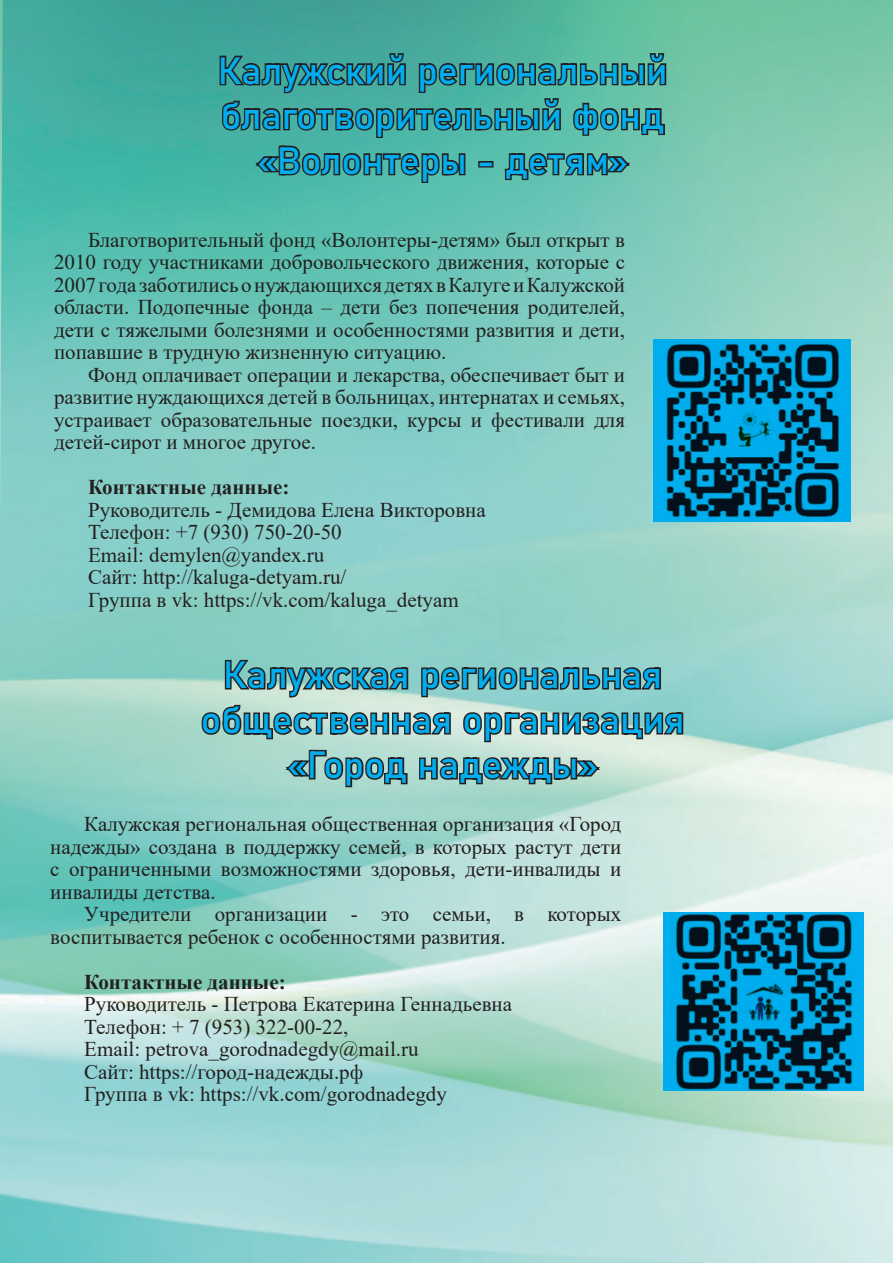
<style>
.page{position:relative;width:893px;height:1263px;background:#fff}
.page>*{position:absolute;margin:0;border:0;box-sizing:border-box;transform-origin:0 0}
.t1{font:37.5px/45px "Bahnschrift";color:#00aeef;text-align:center}
.t2{font:21px/22.5px "Times New Roman";color:#231f20;text-align:justify}
.t3{font:700 21px "Times New Roman";color:#231f20}
</style>
<div class="page">
<img style="left:0;top:0;width:893px;height:1263px">
<img style="left:0;top:0;width:3px;height:535px">
<svg style="left:218px;top:0;width:450px;height:219px;background:#49998b"></svg>
<svg style="left:199px;top:588px;width:486px;height:235px;background:#8fbab1"></svg>
<img style="left:653px;top:339px;width:197px;height:183px">
<img style="left:664px;top:913px;width:199px;height:178px">
<h1 class="t1" style="left:218px;top:46px;width:451px">Калужский региональный благотворительный фонд «Волонтеры - детям»</h1>
<p class="t2" style="left:54px;top:228px;width:573px;text-indent:34px">Благотворительный фонд «Волонтеры-детям» был открыт в 2010 году участниками добровольческого движения, которые с 2007 года заботились о нуждающихся детях в Калуге и Калужской области. Подопечные фонда – дети без попечения родителей, дети с тяжелыми болезнями и особенностями развития и дети, попавшие в трудную жизненную ситуацию.</p>
<p class="t2" style="left:54px;top:363px;width:573px;text-indent:34px">Фонд оплачивает операции и лекарства, обеспечивает быт и развитие нуждающихся детей в больницах, интернатах и семьях, устраивает образовательные поездки, курсы и фестивали для детей-сирот и многое другое.</p>
<p class="t3" style="left:88px;top:472px;width:203px">Контактные данные:</p>
<p class="t2" style="left:88px;top:498px;width:399px;text-align:left">Руководитель - Демидова Елена Викторовна Телефон: +7 (930) 750-20-50<br>Email: demylen@yandex.ru<br>Сайт: http://kaluga-detyam.ru/<br>Группа в vk: https://vk.com/kaluga_detyam</p>
<h1 class="t1" style="left:201px;top:650px;width:485px">Калужская региональная общественная организация «Город надежды»</h1>
<p class="t2" style="left:50px;top:812px;width:573px;text-indent:34px">Калужская региональная общественная организация «Город надежды» создана в поддержку семей, в которых растут дети с ограниченными возможностями здоровья, дети-инвалиды и инвалиды детства.</p>
<p class="t2" style="left:50px;top:902px;width:573px;text-indent:34px">Учредители организации - это семьи, в которых воспитывается ребенок с особенностями развития.</p>
<p class="t3" style="left:84px;top:966px;width:203px">Контактные данные:</p>
<p class="t2" style="left:84px;top:992px;width:429px;text-align:left">Руководитель - Петрова Екатерина Геннадьевна Телефон: + 7 (953) 322-00-22,<br>Email: petrova_gorodnadegdy@mail.ru<br>Сайт: https://город-надежды.рф<br>Группа в vk: https://vk.com/gorodnadegdy</p>
</div>
